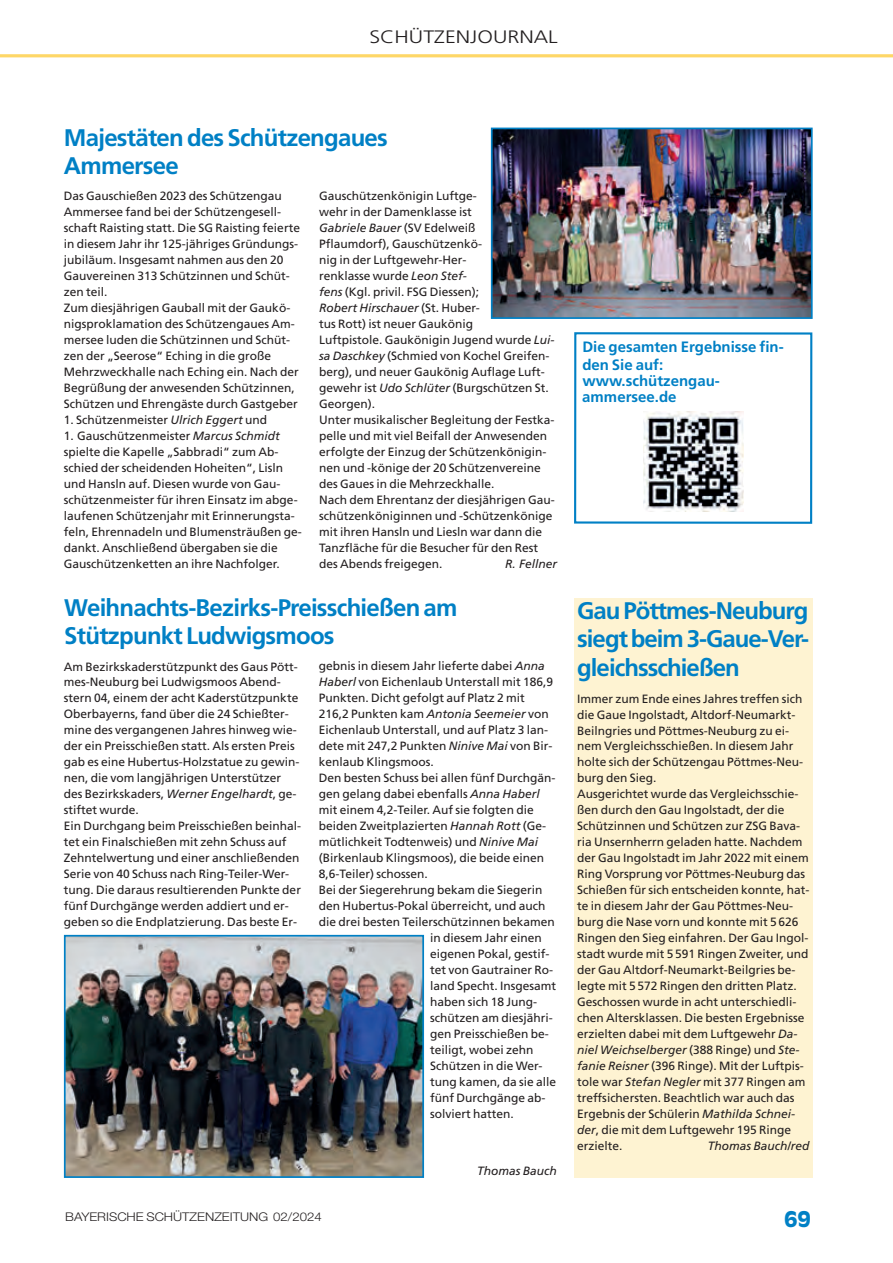
<style>
.page{position:relative;width:893px;height:1263px;background:#fff}
.page>*{position:absolute;margin:0;border:0;box-sizing:border-box;transform-origin:0 0}
.t1{font:700 24px/28.8px "Frutiger LT";letter-spacing:-.03em;color:#0080c5}
.t2{font:900 21px "Antique Olive LT";color:#0080c5}
.t3{font:300 18px "Frutiger LT";color:#231f20;scale:1.2 1}
.t4{font:700 15px/18px "Frutiger LT";color:#0080c5}
.t5{font:12px/15.9px "Frutiger LT";color:#231f20}
.t6{font:italic 12px "Frutiger LT";color:#231f20}
.t7{font:300 12px "Helvetica Neue LT";color:#231f20;scale:1.1 1}
.s1{font-style:italic}
</style>
<div class="page">
<hr style="left:0;top:54px;width:893px;height:3px;background:#fed767">
<div style="left:574px;top:332px;width:238px;height:192px;border:2px solid #0080c5"></div>
<img style="left:644px;top:412px;width:100px;height:100px">
<img style="left:494px;top:131px;width:316px;height:185px">
<div style="left:491px;top:128px;width:322px;height:191px;border:2px solid #0080c5"></div>
<img style="left:67px;top:938px;width:354px;height:237px">
<div style="left:64px;top:935px;width:360px;height:243px;border:2px solid #0080c5"></div>
<div style="left:574px;top:690px;width:239px;height:488px;background:#fef3d2"></div>
<div style="left:574px;top:598px;width:239px;height:92px;background:#fef3d2"></div>
<h3 class="t3" style="left:369px;top:30px;width:159px">SCHÜTZENJOURNAL</h3>
<h1 class="t1" style="left:64px;top:123px;width:325px">Majestäten des Schützengaues<br>Ammersee</h1>
<p class="t5" style="left:64px;top:188px;width:238px">Das Gauschießen 2023 des Schützengau Ammersee fand bei der Schützengesell&shy;schaft Raisting statt. Die SG Raisting feierte in diesem Jahr ihr 125-jähriges Gründungs&shy;jubiläum. Insgesamt nahmen aus den 20<br>Gauvereinen 313 Schützinnen und Schüt&shy;zen teil.<br>Zum diesjährigen Gauball mit der Gaukö&shy;nigsproklamation des Schützengaues Am&shy;mersee luden die Schützinnen und Schüt&shy;zen der „Seerose“ Eching in die große Mehrzweckhalle nach Eching ein. Nach der Begrüßung der anwesenden Schützinnen, Schützen und Ehrengäste durch Gastgeber</p>
<p class="t5" style="left:64px;top:412px;width:205px">1. Schützenmeister <span class="s1">Ulrich Eggert</span> und</p>
<p class="t5" style="left:64px;top:428px;width:240px">1. Gauschützenmeister <span class="s1">Marcus Schmidt </span>spielte die Kapelle „Sabbradi“ zum Ab&shy;schied der scheidenden Hoheiten“, Lisln und Hansln auf. Diesen wurde von Gau&shy;schützenmeister für ihren Einsatz im abge&shy;laufenen Schützenjahr mit Erinnerungsta&shy;feln, Ehrennadeln und Blumensträußen ge&shy;dankt. Anschließend übergaben sie die Gauschützenketten an ihre Nachfolger.</p>
<p class="t5" style="left:319px;top:188px;width:237px">Gauschützenkönigin Luftge-<br>wehr in der Damenklasse ist<br><span class="s1">Gabriele Bauer</span> (SV Edelweiß<br>Pflaumdorf), Gauschützenkö-<br>nig in der Luftgewehr-Her-<br>renklasse wurde <span class="s1">Leon Stef-<br>fens</span> (Kgl. privil. FSG Diessen);<br><span class="s1">Robert Hirschauer</span> (St. Huber-<br>tus Rott) ist neuer Gaukönig<br>Luftpistole. Gaukönigin Jugend wurde <span class="s1">Lui&shy;sa Daschkey</span> (Schmied von Kochel Greifen&shy;berg), und neuer Gaukönig Auflage Luft&shy;gewehr ist <span class="s1">Udo Schlüter</span> (Burgschützen St.<br>Georgen).<br>Unter musikalischer Begleitung der Festka&shy;pelle und mit viel Beifall der Anwesenden erfolgte der Einzug der Schützenkönigin&shy;nen und -könige der 20 Schützenvereine des Gaues in die Mehrzeckhalle.<br>Nach dem Ehrentanz der diesjährigen Gau&shy;schützenköniginnen und -Schützenkönige mit ihren Hansln und Liesln war dann die Tanzfläche für die Besucher für den Rest des Abends freigegen.</p>
<p class="t6" style="left:505px;top:559px;width:54px">R. Fellner</p>
<h1 class="t1" style="left:64px;top:593px;width:395px">Weihnachts-Bezirks-Preisschießen am<br>Stützpunkt Ludwigsmoos</h1>
<p class="t5" style="left:64px;top:658px;width:239px">Am Bezirkskaderstützpunkt des Gaus Pött&shy;mes-Neuburg bei Ludwigsmoos Abend&shy;stern 04, einem der acht Kaderstützpunkte Oberbayerns, fand über die 24 Schießter&shy;mine des vergangenen Jahres hinweg wie&shy;der ein Preisschießen statt. Als ersten Preis gab es eine Hubertus-Holzstatue zu gewin&shy;nen, die vom langjährigen Unterstützer des Bezirkskaders, <span class="s1">Werner Engelhardt</span>, ge&shy;stiftet wurde.<br>Ein Durchgang beim Preisschießen beinhal&shy;tet ein Finalschießen mit zehn Schuss auf Zehntelwertung und einer anschließenden Serie von 40 Schuss nach Ring-Teiler-Wer&shy;tung. Die daraus resultierenden Punkte der fünf Durchgänge werden addiert und er&shy;geben so die Endplatzierung. Das beste Er-</p>
<p class="t5" style="left:319px;top:658px;width:228px">gebnis in diesem Jahr lieferte dabei <span class="s1">Anna</span></p>
<p class="t5" style="left:319px;top:674px;width:236px"><span class="s1">Haberl</span> von Eichenlaub Unterstall mit 186,9</p>
<p class="t5" style="left:319px;top:690px;width:208px">Punkten. Dicht gefolgt auf Platz 2 mit</p>
<p class="t5" style="left:319px;top:706px;width:231px">216,2 Punkten kam <span class="s1">Antonia Seemeier</span> von</p>
<p class="t5" style="left:319px;top:722px;width:231px">Eichenlaub Unterstall, und auf Platz 3 lan-</p>
<p class="t5" style="left:319px;top:738px;width:235px">dete mit 247,2 Punkten <span class="s1">Ninive Mai</span> von Bir-</p>
<p class="t5" style="left:319px;top:754px;width:117px">kenlaub Klingsmoos.</p>
<p class="t5" style="left:319px;top:770px;width:238px">Den besten Schuss bei allen fünf Durchgän-</p>
<p class="t5" style="left:319px;top:786px;width:223px">gen gelang dabei ebenfalls <span class="s1">Anna Haberl</span></p>
<p class="t5" style="left:319px;top:802px;width:216px">mit einem 4,2-Teiler. Auf sie folgten die</p>
<p class="t5" style="left:319px;top:818px;width:229px">beiden Zweitplazierten <span class="s1">Hannah Rott</span> (Ge-</p>
<p class="t5" style="left:319px;top:834px;width:221px">mütlichkeit Todtenweis) und <span class="s1">Ninive Mai</span></p>
<p class="t5" style="left:319px;top:850px;width:227px">(Birkenlaub Klingsmoos), die beide einen</p>
<p class="t5" style="left:319px;top:866px;width:110px">8,6-Teiler) schossen.</p>
<p class="t5" style="left:319px;top:882px;width:225px">Bei der Siegerehrung bekam die Siegerin</p>
<p class="t5" style="left:319px;top:898px;width:228px">den Hubertus-Pokal überreicht, und auch</p>
<p class="t5" style="left:319px;top:914px;width:237px">die drei besten Teilerschützinnen bekamen</p>
<p class="t5" style="left:430px;top:930px;width:113px">in diesem Jahr einen</p>
<p class="t5" style="left:430px;top:946px;width:121px">eigenen Pokal, gestif-</p>
<p class="t5" style="left:430px;top:962px;width:125px">tet von Gautrainer Ro-</p>
<p class="t5" style="left:430px;top:978px;width:128px">land Specht. Insgesamt</p>
<p class="t5" style="left:430px;top:994px;width:109px">haben sich 18 Jung-</p>
<p class="t5" style="left:430px;top:1010px;width:124px">schützen am diesjähri-</p>
<p class="t5" style="left:430px;top:1026px;width:120px">gen Preisschießen be-</p>
<p class="t5" style="left:430px;top:1042px;width:105px">teiligt, wobei zehn</p>
<p class="t5" style="left:430px;top:1058px;width:114px">Schützen in die Wer-</p>
<p class="t5" style="left:430px;top:1074px;width:128px">tung kamen, da sie alle</p>
<p class="t5" style="left:430px;top:1090px;width:117px">fünf Durchgänge ab-</p>
<p class="t5" style="left:430px;top:1106px;width:85px">solviert hatten.</p>
<p class="t6" style="left:477px;top:1166px;width:81px">Thomas Bauch</p>
<p class="t4" style="left:582px;top:338px;width:203px">Die gesamten Ergebnisse fin&shy;den Sie auf:</p>
<p class="t4" style="left:582px;top:373px;width:139px;line-height:15.9px">www.schützengau&shy;ammersee.de</p>
<h1 class="t1" style="left:577px;top:596px;width:233px;text-align:justify">Gau Pöttmes-Neuburg siegt beim 3-Gaue-Ver&shy;gleichsschießen</h1>
<p class="t5" style="left:577px;top:690px;width:234px">Immer zum Ende eines Jahres treffen sich die Gaue Ingolstadt, Altdorf-Neumarkt-Beilngries und Pöttmes-Neuburg zu ei&shy;nem Vergleichsschießen. In diesem Jahr holte sich der Schützengau Pöttmes-Neu&shy;burg den Sieg.<br>Ausgerichtet wurde das Vergleichsschie&shy;ßen durch den Gau Ingolstadt, der die Schützinnen und Schützen zur ZSG Bava&shy;ria Unsernherrn geladen hatte. Nachdem der Gau Ingolstadt im Jahr 2022 mit einem Ring Vorsprung vor Pöttmes-Neuburg das Schießen für sich entscheiden konnte, hat&shy;te in diesem Jahr der Gau Pöttmes-Neu&shy;burg die Nase vorn und konnte mit 5 626<br>Ringen den Sieg einfahren. Der Gau Ingol&shy;stadt wurde mit 5 591 Ringen Zweiter, und der Gau Altdorf-Neumarkt-Beilgries be&shy;legte mit 5 572 Ringen den dritten Platz.<br>Geschossen wurde in acht unterschiedli&shy;chen Altersklassen. Die besten Ergebnisse erzielten dabei mit dem Luftgewehr <span class="s1">Da&shy;niel Weichselberger</span> (388 Ringe) und <span class="s1">Ste&shy;fanie Reisner</span> (396 Ringe). Mit der Luftpis&shy;tole war <span class="s1">Stefan Negler</span> mit 377 Ringen am treffsichersten. Beachtlich war auch das Ergebnis der Schülerin <span class="s1">Mathilda Schnei&shy;der</span>, die mit dem Luftgewehr 195 Ringe erzielte.</p>
<p class="t6" style="left:708px;top:1141px;width:103px">Thomas Bauch/red</p>
<p class="t7" style="left:65px;top:1213px;width:235px">BAYERISCHE SCHÜTZENZEITUNG 02/2024</p>
<h2 class="t2" style="left:784px;top:1211px;width:28px">69</h2>
</div>
